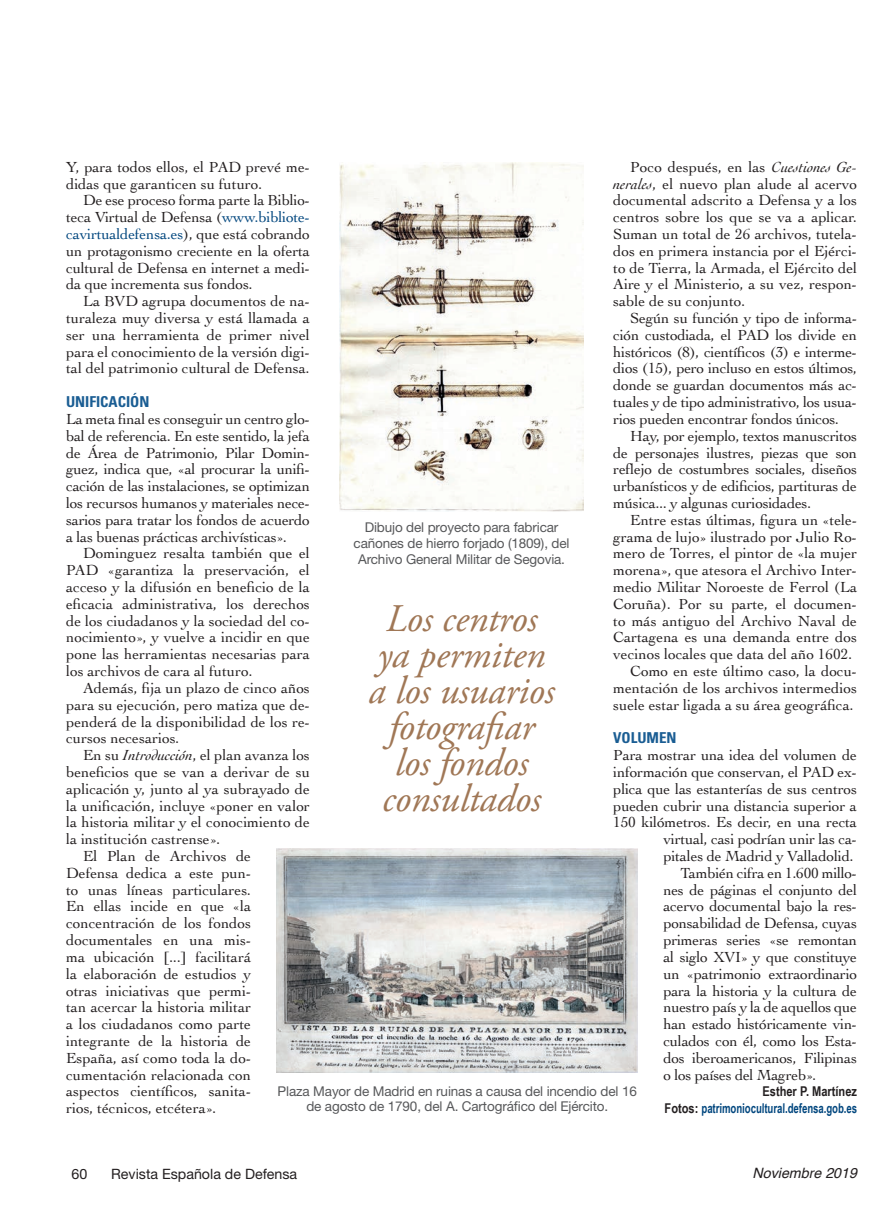
<style>
.page{position:relative;width:893px;height:1217px;background:#fff}
.page>*{position:absolute;margin:0;border:0;box-sizing:border-box;transform-origin:0 0}
.Sumarioaviación{font:italic 39px/36px "Adobe Garamond Pro";letter-spacing:-.005em;color:#a07756;text-align:center}
.Texto_general{font:15.3px/16.8px "Cochin";letter-spacing:-.01em;color:#231f20;text-align:justify}
.Ladillo{font:700 condensed 15px "Univers";color:#1a5d93}
.t1{font:14.25px "Helvetica Neue";color:#231f20}
.t2{font:italic 14.25px "Helvetica";color:#231f20}
.Pie_de_foto{font:13.5px/15.8px "Helvetica Neue";letter-spacing:-.01em;color:#57585a;text-align:center}
.Firma{font:700 13.5px "Arial Narrow";color:#00467e;scale:.86 1}
.Firma-2{font:700 13.5px "Arial Narrow";color:#231f20}
.s1{font-style:italic}
.s2{color:#231f20}
.s3{color:#00467e}
</style>
<div class="page">
<img style="left:277px;top:848px;width:361px;height:224px">
<img style="left:340px;top:162px;width:243px;height:349px">
<p class="Texto_general" style="left:613px;top:158px;width:245px;text-indent:17px">Poco después, en las <span class="s1">Cuestiones Ge&shy;nerales</span>, el nuevo plan alude al acervo documental adscrito a Defensa y a los centros sobre los que se va a aplicar.<br>Suman un total de 26 archivos, tutela&shy;dos en primera instancia por el Ejérci&shy;to de Tierra, la Armada, el Ejército del Aire y el Ministerio, a su vez, respon&shy;sable de su conjunto.</p>
<p class="Texto_general" style="left:613px;top:309px;width:245px;text-indent:17px">Según su función y tipo de informa&shy;ción custodiada, el PAD los divide en históricos (8), científicos (3) e interme&shy;dios (15), pero incluso en estos últimos, donde se guardan documentos más ac&shy;tuales y de tipo administrativo, los usua&shy;rios pueden encontrar fondos únicos.</p>
<p class="Texto_general" style="left:613px;top:426px;width:245px;text-indent:17px">Hay, por ejemplo, textos manuscritos de personajes ilustres, piezas que son reflejo de costumbres sociales, diseños urbanísticos y de edificios, partituras de música... y algunas curiosidades.</p>
<p class="Texto_general" style="left:613px;top:510px;width:245px;text-indent:17px">Entre estas últimas, figura un «tele&shy;grama de lujo» ilustrado por Julio Ro&shy;mero de Torres, el pintor de «la mujer morena», que atesora el Archivo Inter&shy;medio Militar Noroeste de Ferrol (La Coruña). Por su parte, el documen&shy;to más antiguo del Archivo Naval de Cartagena es una demanda entre dos vecinos locales que data del año 1602.</p>
<p class="Texto_general" style="left:613px;top:662px;width:245px;text-indent:17px">Como en este último caso, la docu&shy;mentación de los archivos intermedios suele estar ligada a su área geográfica.</p>
<p class="Ladillo" style="left:613px;top:728px;width:65px">VOLUMEN</p>
<p class="Texto_general" style="left:613px;top:746px;width:245px;text-align:right">Para mostrar una idea del volumen de información que conservan, el PAD ex&shy;plica que las estanterías de sus centros pueden cubrir una distancia superior a 150 kilómetros. Es decir, en una recta virtual, casi podrían unir las ca-<br>pitales de Madrid y Valladolid.</p>
<p class="Texto_general" style="left:663px;top:863px;width:195px;text-indent:17px">También cifra en 1.600 millo&shy;nes de páginas el conjunto del acervo documental bajo la res&shy;ponsabilidad de Defensa, cuyas primeras series «se remontan al siglo XVI» y que constituye un «patrimonio extraordinario para la historia y la cultura de nuestro país y la de aquellos que han estado históricamente vin&shy;culados con él, como los Esta&shy;dos iberoamericanos, Filipinas o los países del Magreb».</p>
<p class="Firma-2" style="left:762px;top:1081px;width:96px">Esther P. Martínez</p>
<p class="Firma" style="left:665px;top:1097px;width:226px"><span class="s2">Fotos:</span> patrimoniocultural.defensa.gob.es</p>
<p class="Texto_general" style="left:66px;top:158px;width:245px">Y, para todos ellos, el PAD prevé me&shy;didas que garanticen su futuro.</p>
<p class="Texto_general" style="left:66px;top:191px;width:245px;text-indent:17px">De ese proceso forma parte la Biblio&shy;teca Virtual de Defensa (<span class="s3">www.bibliote&shy;cavirtualdefensa.es</span>), que está cobrando un protagonismo creciente en la oferta cultural de Defensa en internet a medi&shy;da que incrementa sus fondos.</p>
<p class="Texto_general" style="left:66px;top:292px;width:245px;text-indent:17px">La BVD agrupa documentos de na&shy;turaleza muy diversa y está llamada a ser una herramienta de primer nivel para el conocimiento de la versión digi&shy;tal del patrimonio cultural de Defensa.</p>
<p class="Ladillo" style="left:66px;top:392px;width:85px">UNIFICACIÓN</p>
<p class="Texto_general" style="left:66px;top:410px;width:245px">La meta final es conseguir un centro glo&shy;bal de referencia. En este sentido, la jefa de Área de Patrimonio, Pilar Domin&shy;guez, indica que, «al procurar la unifi&shy;cación de las instalaciones, se optimizan los recursos humanos y materiales nece&shy;sarios para tratar los fondos de acuerdo a las buenas prácticas archivísticas».</p>
<p class="Texto_general" style="left:66px;top:544px;width:245px;text-indent:17px">Dominguez resalta también que el PAD «garantiza la preservación, el acceso y la difusión en beneficio de la eficacia administrativa, los derechos de los ciudadanos y la sociedad del co&shy;nocimiento», y vuelve a incidir en que pone las herramientas necesarias para los archivos de cara al futuro.</p>
<p class="Texto_general" style="left:66px;top:678px;width:245px;text-indent:17px">Además, fija un plazo de cinco años para su ejecución, pero matiza que de&shy;penderá de la disponibilidad de los re&shy;cursos necesarios.</p>
<p class="Texto_general" style="left:66px;top:746px;width:245px;text-indent:17px">En su <span class="s1">Introducción</span>, el plan avanza los beneficios que se van a derivar de su aplicación y, junto al ya subrayado de la unificación, incluye «poner en valor la historia militar y el conocimiento de la institución castrense».</p>
<p class="Texto_general" style="left:66px;top:846px;width:186px;text-indent:17px">El Plan de Archivos de Defensa dedica a este pun&shy;to unas líneas particulares.<br>En ellas incide en que «la concentración de los fondos documentales en una mis&shy;ma ubicación [...] facilitará la elaboración de estudios y otras iniciativas que permi&shy;tan acercar la historia militar a los ciudadanos como parte integrante de la historia de España, así como toda la do&shy;cumentación relacionada con aspectos científicos, sanita&shy;rios, técnicos, etcétera».</p>
<p class="Pie_de_foto" style="left:354px;top:519px;width:217px">Dibujo del proyecto para fabricar cañones de hierro forjado (1809), del<br>Archivo General Militar de Segovia.</p>
<p class="Sumarioaviación" style="left:368px;top:601px;width:188px">Los centros ya permiten a los usuarios fotografiar los fondos consultados</p>
<p class="Pie_de_foto" style="left:278px;top:1082px;width:361px">Plaza Mayor de Madrid en ruinas a causa del incendio del 16 de agosto de 1790, del A. Cartográfico del Ejército.</p>
<p class="t1" style="left:72px;top:1164px;width:17px">60</p>
<p class="t1" style="left:111px;top:1164px;width:188px">Revista Española de Defensa</p>
<p class="t2" style="left:752px;top:1161px;width:106px">Noviembre 2019</p>
</div>
